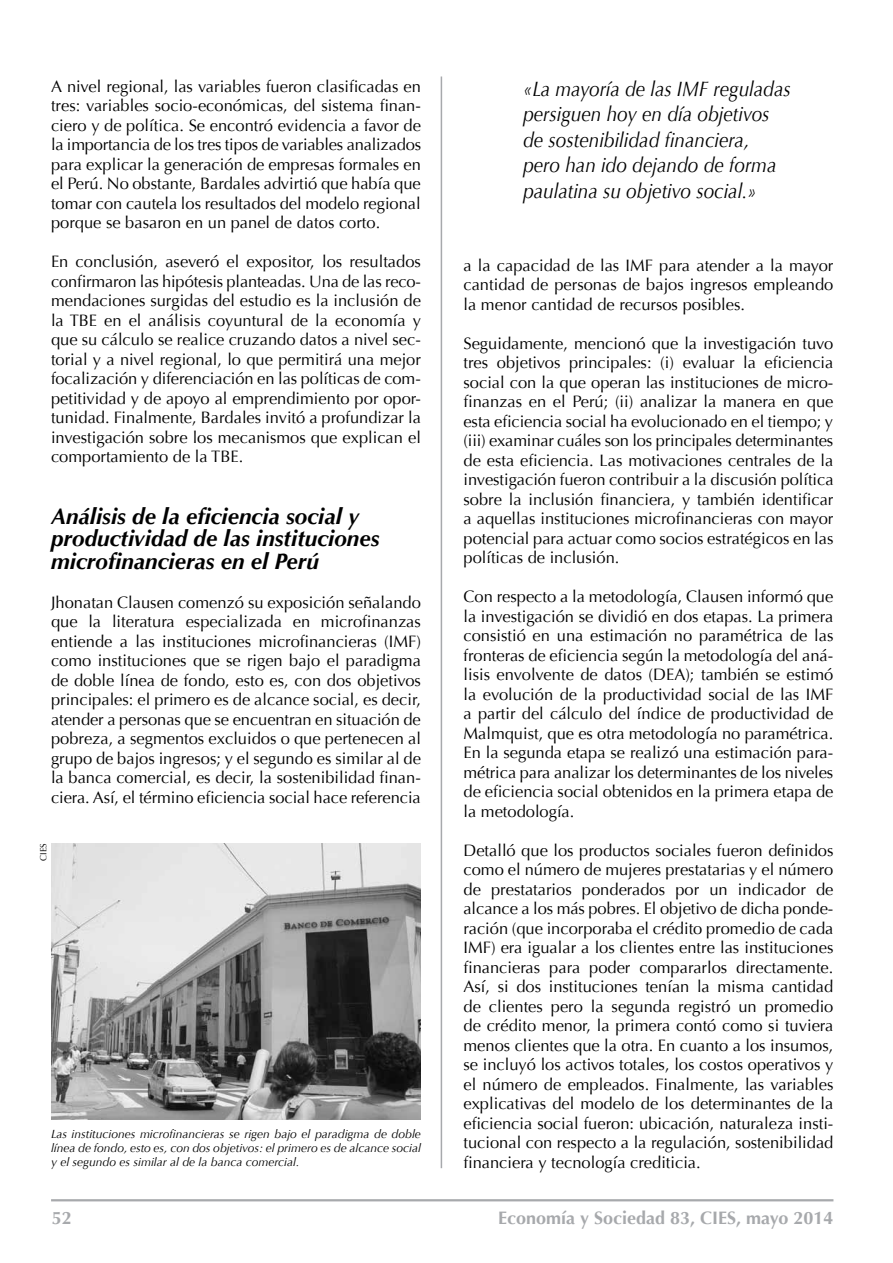
<style>
.page{position:relative;width:893px;height:1263px;background:#fff}
.page>*{position:absolute;margin:0;border:0;box-sizing:border-box;transform-origin:0 0}
.t1{font:italic 700 22.5px/22.5px "Optima";color:#000}
.t2{font:italic 21px/25.5px "Optima";color:#000;scale:.9 1}
.t3{font:700 18px "Optima";color:#a7a9ac}
.t4{font:16.5px/19.5px "Optima";color:#000;text-align:justify}
.t5{font:italic 12px/14.2px "Optima";color:#000;text-align:justify}
.t6{font:9px "Optima";color:#000}
</style>
<div class="page">
<hr style="left:51px;top:1199px;width:782px;height:2px;background:#a7a9ac">
<hr style="left:441px;top:77px;width:1px;height:1091px;background:#a7a9ac">
<img style="left:51px;top:843px;width:370px;height:276px">
<p class="t4" style="left:51px;top:77px;width:372px">A nivel regional, las variables fueron clasificadas en tres: variables socio-económicas, del sistema finan&shy;ciero y de política. Se encontró evidencia a favor de la importancia de los tres tipos de variables analizados para explicar la generación de empresas formales en el Perú. No obstante, Bardales advirtió que había que tomar con cautela los resultados del modelo regional porque se basaron en un panel de datos corto.</p>
<p class="t4" style="left:51px;top:252px;width:372px">En conclusión, aseveró el expositor, los resultados confirmaron las hipótesis planteadas. Una de las reco&shy;mendaciones surgidas del estudio es la inclusión de la TBE en el análisis coyuntural de la economía y que su cálculo se realice cruzando datos a nivel sec&shy;torial y a nivel regional, lo que permitirá una mejor focalización y diferenciación en las políticas de com&shy;petitividad y de apoyo al emprendimiento por opor&shy;tunidad. Finalmente, Bardales invitó a profundizar la investigación sobre los mecanismos que explican el comportamiento de la TBE.</p>
<h1 class="t1" style="left:51px;top:505px;width:330px">Análisis de la eficiencia social y productividad de las instituciones microfinancieras en el Perú</h1>
<p class="t4" style="left:51px;top:593px;width:371px">Jhonatan Clausen comenzó su exposición señalando que la literatura especializada en microfinanzas entiende a las instituciones microfinancieras (IMF) como instituciones que se rigen bajo el paradigma de doble línea de fondo, esto es, con dos objetivos principales: el primero es de alcance social, es decir, atender a personas que se encuentran en situación de pobreza, a segmentos excluidos o que pertenecen al grupo de bajos ingresos; y el segundo es similar al de la banca comercial, es decir, la sostenibilidad finan&shy;ciera. Así, el término eficiencia social hace referencia</p>
<p class="t6" style="left:38px;top:860px;width:19px;rotate:-90deg">CIES</p>
<p class="t5" style="left:51px;top:1126px;width:371px">Las instituciones microfinancieras se rigen bajo el paradigma de doble línea de fondo, esto es, con dos objetivos: el primero es de alcance social y el segundo es similar al de la banca comercial.</p>
<p class="t2" style="left:523px;top:76px;width:299px">«La mayoría de las IMF reguladas persiguen hoy en día objetivos de sostenibilidad financiera, pero han ido dejando de forma paulatina su objetivo social.»</p>
<p class="t4" style="left:463px;top:255px;width:371px">a la capacidad de las IMF para atender a la mayor cantidad de personas de bajos ingresos empleando la menor cantidad de recursos posibles.</p>
<p class="t4" style="left:463px;top:333px;width:372px">Seguidamente, mencionó que la investigación tuvo tres objetivos principales: (i) evaluar la eficiencia social con la que operan las instituciones de micro&shy;finanzas en el Perú; (ii) analizar la manera en que esta eficiencia social ha evolucionado en el tiempo; y (iii) examinar cuáles son los principales determinantes de esta eficiencia. Las motivaciones centrales de la investigación fueron contribuir a la discusión política sobre la inclusión financiera, y también identificar a aquellas instituciones microfinancieras con mayor potencial para actuar como socios estratégicos en las políticas de inclusión.</p>
<p class="t4" style="left:463px;top:587px;width:371px">Con respecto a la metodología, Clausen informó que la investigación se dividió en dos etapas. La primera consistió en una estimación no paramétrica de las fronteras de eficiencia según la metodología del aná&shy;lisis envolvente de datos (DEA); también se estimó la evolución de la productividad social de las IMF a partir del cálculo del índice de productividad de Malmquist, que es otra metodología no paramétrica.<br>En la segunda etapa se realizó una estimación para&shy;métrica para analizar los determinantes de los niveles de eficiencia social obtenidos en la primera etapa de la metodología.</p>
<p class="t4" style="left:463px;top:840px;width:372px">Detalló que los productos sociales fueron definidos como el número de mujeres prestatarias y el número de prestatarios ponderados por un indicador de alcance a los más pobres. El objetivo de dicha ponde&shy;ración (que incorporaba el crédito promedio de cada IMF) era igualar a los clientes entre las instituciones financieras para poder compararlos directamente.<br>Así, si dos instituciones tenían la misma cantidad de clientes pero la segunda registró un promedio de crédito menor, la primera contó como si tuviera menos clientes que la otra. En cuanto a los insumos, se incluyó los activos totales, los costos operativos y el número de empleados. Finalmente, las variables explicativas del modelo de los determinantes de la eficiencia social fueron: ubicación, naturaleza insti&shy;tucional con respecto a la regulación, sostenibilidad financiera y tecnología crediticia.</p>
<p class="t3" style="left:52px;top:1208px;width:22px">52</p>
<p class="t3" style="left:498px;top:1208px;width:337px">Economía y Sociedad 83, CIES, mayo 2014</p>
</div>
